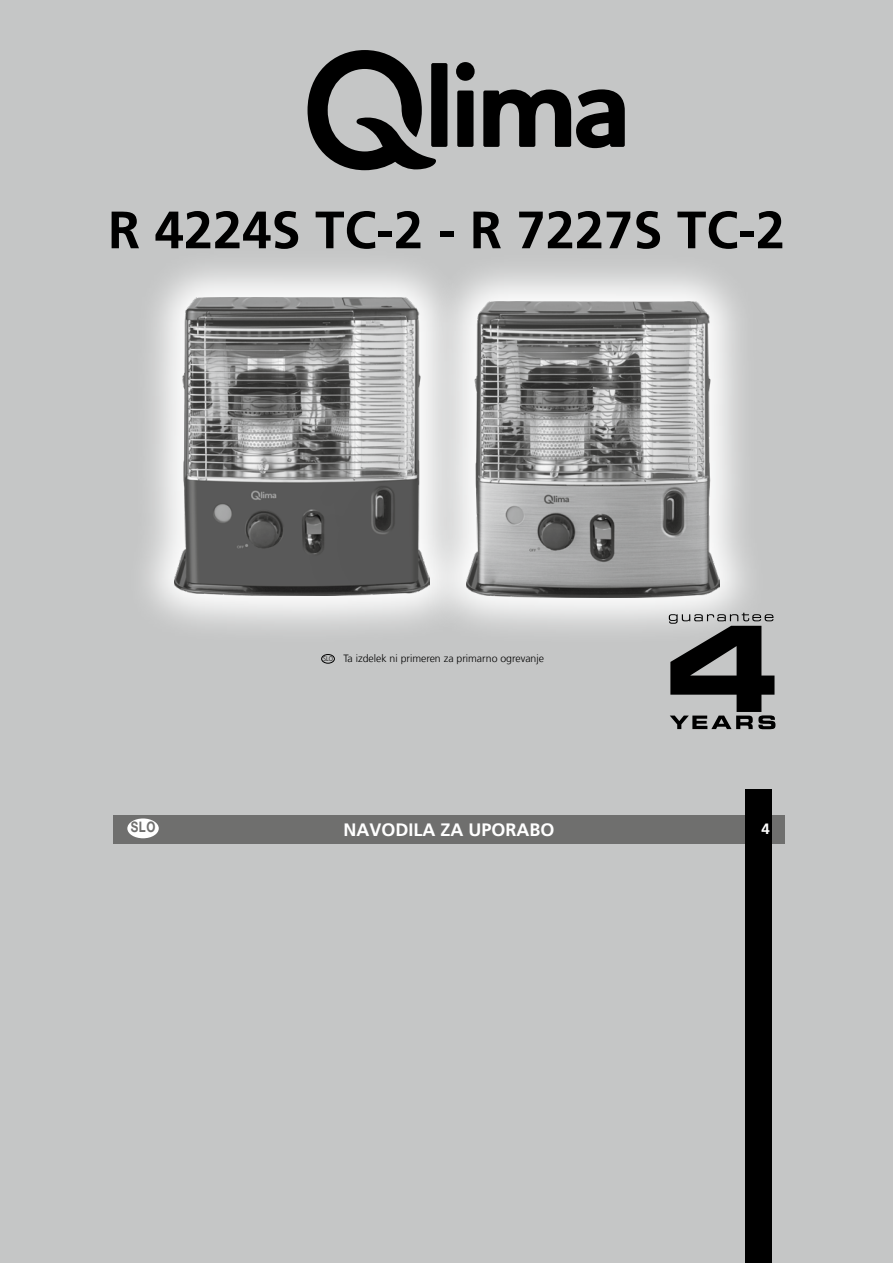
<style>
.page{position:relative;width:893px;height:1263px;background:#c5c6c6}
.page>*{position:absolute;margin:0;border:0;box-sizing:border-box;transform-origin:0 0}
.t1{font:700 52.5px "Frutiger LT Std";color:#000}
.t2{font:700 18px "Frutiger LT Com";color:#fff}
.t3{font:700 15px "Frutiger LT Com";color:#fff}
.t4{font:700 14.55px "Helvetica Neue LT Pro";color:#6f6f6e;scale:.8 1}
.t5{font:300 10.5px "Frutiger LT Com";color:#000}
.s1{font-size:6.75px}
</style>
<div class="page">
<svg style="left:146px;top:266px;width:272px;height:361px"></svg>
<img style="left:174px;top:297px;width:244px;height:299px">
<svg style="left:418px;top:270px;width:329px;height:358px"></svg>
<img style="left:466px;top:302px;width:254px;height:295px">
<div style="left:113px;top:815px;width:672px;height:28px;background:#6f6f6e"></div>
<div style="left:127px;top:818px;width:32px;height:20px;background:#fff;border-radius:50%"></div>
<div style="left:745px;top:790px;width:26px;height:473px;background:#000"></div>
<div style="left:431px;top:63px;width:16px;height:84px;background:#000;border-radius:2px"></div>
<svg style="left:456px;top:62px;width:19px;height:85px"></svg>
<svg style="left:483px;top:89px;width:142px;height:59px"></svg>
<svg style="left:308px;top:50px;width:130px;height:120px"></svg>
<svg style="left:669px;top:613px;width:106px;height:116px"></svg>
<div style="left:321px;top:654px;width:14px;height:9px;border:1px solid #000;border-radius:50%"></div>
<h1 class="t1" style="left:108px;top:199px;width:678px">R 4224S TC-2 - R 7227S TC-2</h1>
<p class="t5" style="left:323px;top:652px;width:222px"><span class="s1">SLO</span> Ta izdelek ni primeren za primarno ogrevanje</p>
<h3 class="t4" style="left:131px;top:818px;width:32px">SLO</h3>
<h2 class="t2" style="left:344px;top:819px;width:213px">NAVODILA ZA UPORABO</h2>
<h3 class="t3" style="left:762px;top:819px;width:10px">4</h3>
</div>
